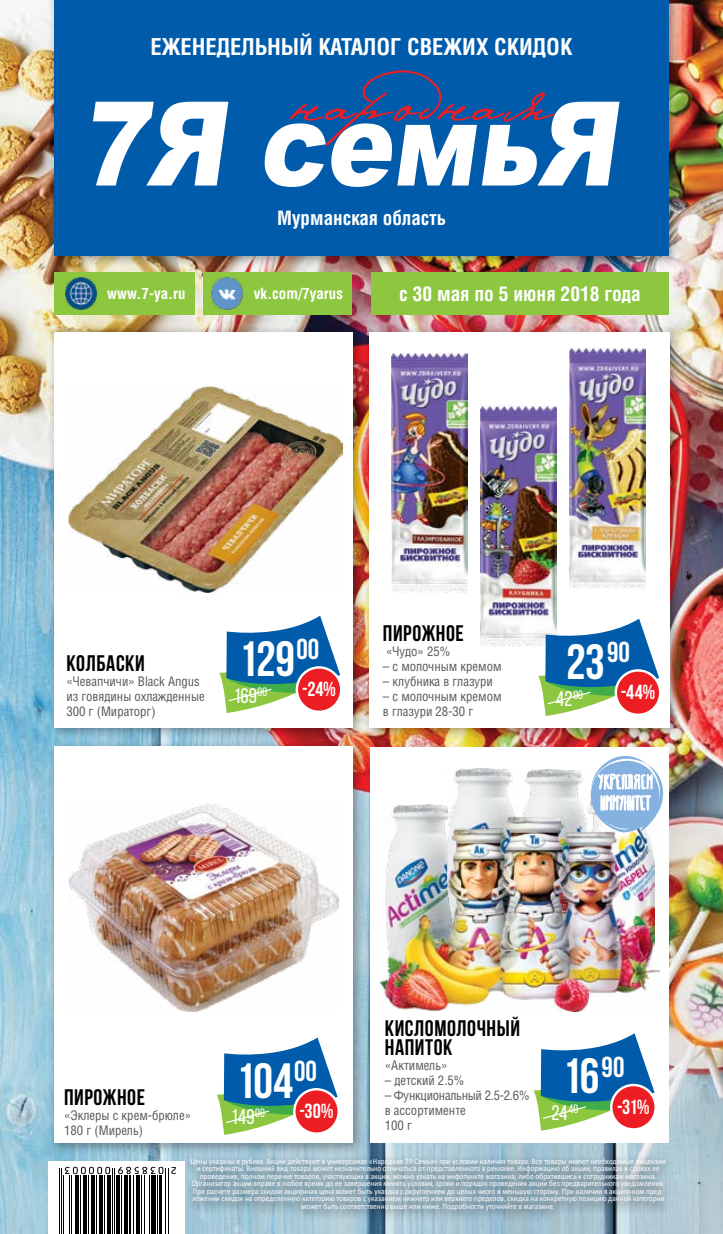
<style>
.page{position:relative;width:723px;height:1234px;background:#fff}
.page>*{position:absolute;margin:0;border:0;box-sizing:border-box;transform-origin:0 0}
.t1{font:700 49.5px "Bebas Neue";letter-spacing:-.02em;color:#fff}
.t2{font:700 22.5px/19.5px "Bebas Neue";letter-spacing:.025em;color:#000}
.t3{font:700 22.5px "AG Letterica Condensed C";color:#fff}
.t4{font:21px "Bebas Neue";letter-spacing:-.01em;color:#fff}
.t5{font:700 20.4px "Bebas Neue";color:#fff}
.t6{font:700 19.5px "AG Letterica Condensed C";color:#fff}
.t7{font:condensed 19.5px/21px "Happy Fox";letter-spacing:.015em;color:#fff}
.t8{font:700 19.2px "AG Letterica Condensed C";color:#fff}
.t9{font:700 15px "AG Letterica Condensed C";color:#fff}
.t10{font:12.75px/15px "AG Letterica Condensed C";color:#58595b}
.t11{font:12.75px/15px "AG Letterica Condensed C";letter-spacing:-.02em;color:#58595b}
.t12{font:8.25px/7.5px "Calibri";letter-spacing:.01em;color:#fff;text-align:center;scale:.87 1}
</style>
<div class="page">
<img style="left:0;top:0;width:723px;height:1233px">
<div style="left:203px;top:272px;width:149px;height:43px;background:#8dc63f"></div>
<img style="left:211px;top:278px;width:32px;height:31px">
<div style="left:54px;top:272px;width:140px;height:43px;background:#8dc63f"></div>
<img style="left:65px;top:278px;width:32px;height:31px">
<div style="left:371px;top:272px;width:298px;height:43px;background:#8dc63f"></div>
<div style="left:47px;top:0;width:635px;height:268px;background:#000;opacity:.35"></div>
<div style="left:54px;top:0;width:615px;height:255px;background:#005baa"></div>
<div style="left:182px;top:1152px;width:492px;height:70px;background:#000;opacity:.6"></div>
<svg style="left:93px;top:102px;width:526px;height:85px;fill:#fff"></svg>
<svg style="left:290px;top:70px;width:264px;height:76px"></svg>
<div style="left:363px;top:324px;width:319px;height:416px;background:#000;opacity:.35"></div>
<div style="left:369px;top:331px;width:301px;height:396px;background:#fff"></div>
<div style="left:47px;top:324px;width:318px;height:416px;background:#000;opacity:.35"></div>
<div style="left:54px;top:331px;width:298px;height:396px;background:#fff"></div>
<div style="left:47px;top:739px;width:318px;height:415px;background:#000;opacity:.35"></div>
<div style="left:54px;top:746px;width:298px;height:396px;background:#fff"></div>
<div style="left:370px;top:746px;width:299px;height:396px;background:#fff"></div>
<div style="left:54px;top:1161px;width:130px;height:72px;background:#fff"></div>
<img style="left:68px;top:804px;width:270px;height:207px">
<svg style="left:217px;top:1037px;width:121px;height:97px"></svg>
<div style="left:48px;top:1161px;width:131px;height:72px;background:#fff"></div>
<hr style="left:168px;top:1168px;width:1px;height:65px;background:#000">
<hr style="left:165px;top:1168px;width:1px;height:65px;background:#000">
<hr style="left:160px;top:1174px;width:2px;height:59px;background:#000">
<hr style="left:157px;top:1174px;width:1px;height:59px;background:#000">
<div style="left:151px;top:1174px;width:5px;height:59px;background:#000"></div>
<hr style="left:149px;top:1174px;width:1px;height:59px;background:#000">
<hr style="left:144px;top:1174px;width:1px;height:59px;background:#000">
<hr style="left:141px;top:1174px;width:1px;height:59px;background:#000">
<hr style="left:136px;top:1174px;width:4px;height:59px;background:#000">
<hr style="left:133px;top:1174px;width:1px;height:59px;background:#000">
<hr style="left:129px;top:1174px;width:2px;height:59px;background:#000">
<hr style="left:125px;top:1174px;width:3px;height:59px;background:#000">
<hr style="left:121px;top:1174px;width:1px;height:59px;background:#000">
<hr style="left:117px;top:1174px;width:3px;height:59px;background:#000">
<hr style="left:114px;top:1168px;width:1px;height:65px;background:#000">
<hr style="left:112px;top:1168px;width:1px;height:65px;background:#000">
<hr style="left:107px;top:1174px;width:4px;height:59px;background:#000">
<hr style="left:104px;top:1174px;width:1px;height:59px;background:#000">
<hr style="left:99px;top:1174px;width:4px;height:59px;background:#000">
<hr style="left:96px;top:1174px;width:1px;height:59px;background:#000">
<hr style="left:91px;top:1174px;width:3px;height:59px;background:#000">
<hr style="left:88px;top:1174px;width:1px;height:59px;background:#000">
<hr style="left:83px;top:1174px;width:3px;height:59px;background:#000">
<hr style="left:80px;top:1174px;width:1px;height:59px;background:#000">
<hr style="left:75px;top:1174px;width:3px;height:59px;background:#000">
<hr style="left:72px;top:1174px;width:1px;height:59px;background:#000">
<hr style="left:69px;top:1174px;width:1px;height:59px;background:#000">
<hr style="left:63px;top:1174px;width:1px;height:59px;background:#000">
<hr style="left:61px;top:1168px;width:1px;height:65px;background:#000">
<hr style="left:59px;top:1168px;width:1px;height:65px;background:#000">
<svg style="left:171px;top:1167px;width:5px;height:6px"></svg>
<svg style="left:118px;top:1166px;width:45px;height:7px"></svg>
<svg style="left:65px;top:1166px;width:45px;height:7px"></svg>
<img style="left:68px;top:386px;width:274px;height:207px">
<svg style="left:219px;top:615px;width:121px;height:97px"></svg>
<img style="left:392px;top:352px;width:76px;height:241px">
<img style="left:480px;top:405px;width:76px;height:241px">
<img style="left:569px;top:348px;width:77px;height:241px">
<svg style="left:538px;top:618px;width:121px;height:97px"></svg>
<div style="left:610px;top:1083px;width:47px;height:47px;border:2px solid #fff;border-radius:50%"></div>
<svg style="left:534px;top:1033px;width:120px;height:97px"></svg>
<img style="left:520px;top:769px;width:68px;height:47px">
<img style="left:391px;top:804px;width:56px;height:12px">
<img style="left:447px;top:768px;width:68px;height:48px">
<img style="left:380px;top:816px;width:279px;height:195px">
<img style="left:590px;top:733px;width:75px;height:100px">
<h2 class="t3" style="left:150px;top:33px;width:424px">ЕЖЕНЕДЕЛЬНЫЙ КАТАЛОГ СВЕЖИХ СКИДОК</h2>
<h3 class="t8" style="left:277px;top:206px;width:170px">Мурманская область</h3>
<h3 class="t9" style="left:107px;top:285px;width:80px">www.7-ya.ru</h3>
<h3 class="t9" style="left:254px;top:285px;width:91px">vk.com/7yarus</h3>
<h3 class="t6" style="left:399px;top:282px;width:243px">с 30 мая по 5 июня 2018 года</h3>
<h2 class="t2" style="left:66px;top:653px;width:80px">Колбаски</h2>
<h3 class="t10" style="left:66px;top:673px;width:140px">«Чевапчичи» Black Angus из говядины охлажденные<br>300 г (Мираторг)</h3>
<h1 class="t1" style="left:239px;top:631px;width:82px">129<sup>00</sup></h1>
<h3 class="t4" style="left:234px;top:683px;width:35px">169<sup>00</sup></h3>
<h3 class="t5" style="left:302px;top:678px;width:35px">-24%</h3>
<h2 class="t2" style="left:383px;top:623px;width:82px">Пирожное</h2>
<h3 class="t10" style="left:386px;top:643px;width:66px">«Чудо» 25%</h3>
<h3 class="t10" style="left:383px;top:658px;width:120px">– с молочным кремом</h3>
<h3 class="t10" style="left:383px;top:673px;width:111px">– клубника в глазури</h3>
<h3 class="t10" style="left:383px;top:688px;width:120px">– с молочным кремом в глазури 28-30 г</h3>
<h1 class="t1" style="left:566px;top:634px;width:65px">23<sup>90</sup></h1>
<h3 class="t4" style="left:556px;top:686px;width:29px">42<sup>90</sup></h3>
<h3 class="t5" style="left:621px;top:681px;width:36px">-44%</h3>
<h3 class="t7" style="left:598px;top:770px;width:56px">укрепляем иммунитет</h3>
<h2 class="t2" style="left:64px;top:1086px;width:82px">Пирожное</h2>
<h3 class="t10" style="left:64px;top:1107px;width:128px">«Эклеры с крем-брюле»<br>180 г (Мирель)</h3>
<h1 class="t1" style="left:236px;top:1053px;width:83px">104<sup>00</sup></h1>
<h3 class="t4" style="left:231px;top:1105px;width:35px">149<sup>00</sup></h3>
<h3 class="t5" style="left:299px;top:1099px;width:35px">-30%</h3>
<h2 class="t2" style="left:385px;top:1017px;width:137px">Кисломолочный напиток</h2>
<h3 class="t10" style="left:385px;top:1057px;width:64px">«Актимель»</h3>
<h3 class="t10" style="left:385px;top:1072px;width:81px">– детский 2.5%</h3>
<h3 class="t11" style="left:385px;top:1087px;width:146px">– Функциональный 2.5-2.6% в ассортименте<br>100 г</h3>
<h1 class="t1" style="left:562px;top:1048px;width:64px">16<sup>90</sup></h1>
<h3 class="t4" style="left:551px;top:1101px;width:28px">24<sup>40</sup></h3>
<h3 class="t5" style="left:617px;top:1095px;width:34px">-31%</h3>
<p class="t12" style="left:191px;top:1156px;width:548px">Цены указаны в рублях. Акции действуют в универсамах «Народная 7Я Семья» при условии наличия товара. Все товары имеют необходимые лицензии и сертификаты. Внешний вид товара может незначительно отличаться от представленного в рекламе. Информацию об акции, правилах и сроках ее проведения, полном перечне товаров, участвующих в акции, можно узнать на инфопункте магазина, либо обратившись к сотрудникам магазина.<br>Организатор акции вправе в любое время до ее завершения менять условия, сроки и порядок проведения акции без предварительного уведомления.<br>При расчете размера скидки акционная цена может быть указана с округлением до целых чисел в меньшую сторону. При наличии в акционном пред&shy;ложении скидок на определенную категорию товаров с указанием нижнего или верхнего пределов, скидка на конкретную позицию данной категории может быть соответственно выше или ниже. Подробности уточняйте в магазине.</p>
</div>
